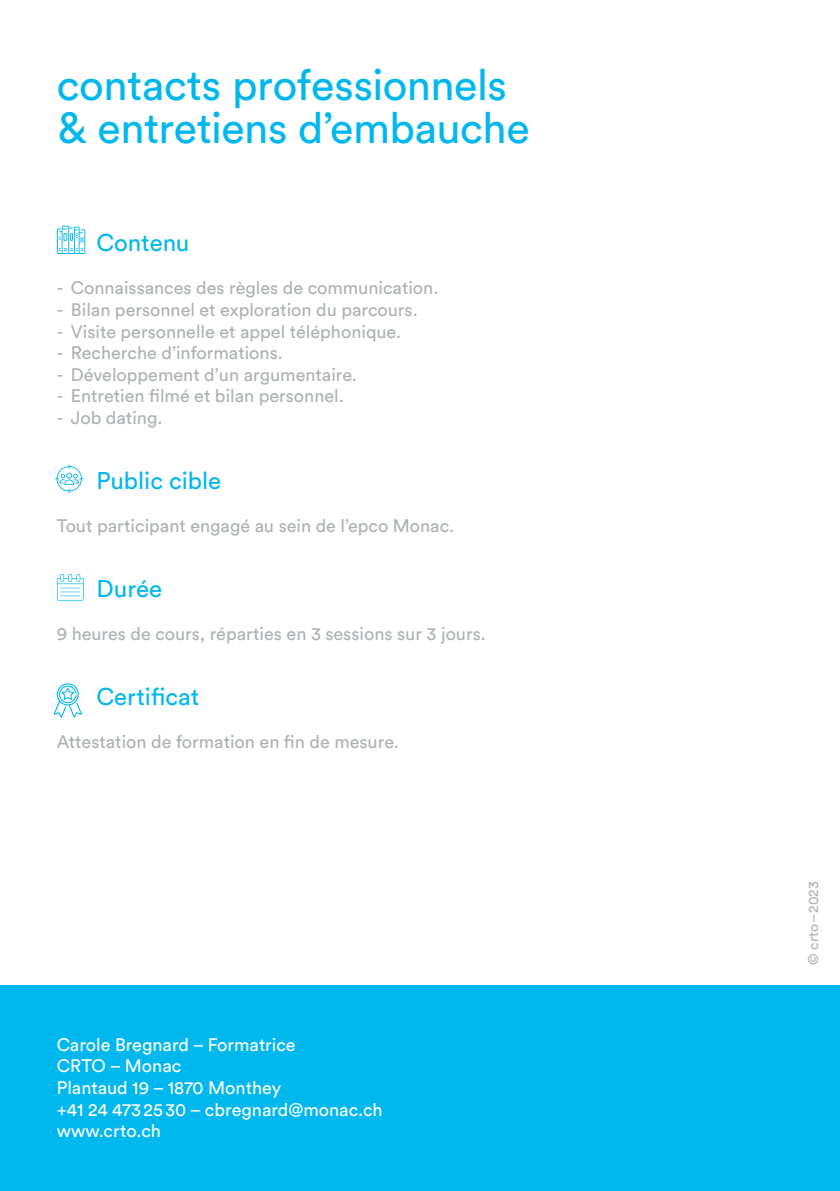
<style>
.page{position:relative;width:840px;height:1191px;background:#fff}
.page>*{position:absolute;margin:0;border:0;box-sizing:border-box;transform-origin:0 0}
.Titre{font:43px/43.2px "Circular Std";letter-spacing:-.01em;color:#00b7ee}
.Intertitres{font:24px "Circular Std";color:#00b7ee}
.Texte_courant{font:18px "Circular Std";color:#adb2b4}
.Texte_courant-2{font:18px "Circular Std";color:#fff}
.t1{font:14px "Circular Std";color:#adb2b4}
</style>
<div class="page">
<div style="left:0;top:985px;width:839px;height:206px;background:#00b7ee"></div>
<svg style="left:57px;top:226px;width:28px;height:28px"></svg>
<svg style="left:55px;top:464px;width:28px;height:29px"></svg>
<svg style="left:56px;top:573px;width:29px;height:29px"></svg>
<div style="left:59px;top:587px;width:22px;height:2px;background:#00b7ee;border:1px solid #fff"></div>
<div style="left:59px;top:591px;width:22px;height:2px;background:#00b7ee;border:1px solid #fff"></div>
<div style="left:59px;top:595px;width:22px;height:2px;background:#00b7ee;border:1px solid #fff"></div>
<svg style="left:54px;top:683px;width:28px;height:34px"></svg>
<p class="Titre" style="left:57px;top:63px;width:474px">contacts professionnels &amp; entretiens d’embauche</p>
<p class="Intertitres" style="left:96px;top:228px;width:94px">Contenu</p>
<p class="Texte_courant" style="left:57px;top:277px;width:383px">- Connaissances des règles de communication.</p>
<p class="Texte_courant" style="left:57px;top:299px;width:362px">- Bilan personnel et exploration du parcours.</p>
<p class="Texte_courant" style="left:57px;top:320px;width:346px">- Visite personnelle et appel téléphonique.</p>
<p class="Texte_courant" style="left:57px;top:342px;width:227px">- Recherche d’informations.</p>
<p class="Texte_courant" style="left:57px;top:363px;width:301px">- Développement d’un argumentaire.</p>
<p class="Texte_courant" style="left:57px;top:385px;width:288px">- Entretien filmé et bilan personnel.</p>
<p class="Texte_courant" style="left:57px;top:407px;width:107px">- Job dating.</p>
<p class="Intertitres" style="left:96px;top:466px;width:126px">Public cible</p>
<p class="Texte_courant" style="left:57px;top:515px;width:399px">Tout participant engagé au sein de l’epco Monac.</p>
<p class="Intertitres" style="left:96px;top:574px;width:67px">Durée</p>
<p class="Texte_courant" style="left:57px;top:623px;width:430px">9 heures de cours, réparties en 3 sessions sur 3 jours.</p>
<p class="Intertitres" style="left:96px;top:682px;width:104px">Certificat</p>
<p class="Texte_courant" style="left:57px;top:731px;width:343px">Attestation de formation en fin de mesure.</p>
<p class="Texte_courant-2" style="left:57px;top:1033px;width:240px">Carole Bregnard – Formatrice</p>
<p class="Texte_courant-2" style="left:57px;top:1055px;width:126px">CRTO – Monac</p>
<p class="Texte_courant-2" style="left:57px;top:1076px;width:226px">Plantaud 19 – 1870 Monthey</p>
<p class="Texte_courant-2" style="left:57px;top:1098px;width:327px">+41 24 4732530 – cbregnard@monac.ch</p>
<p class="Texte_courant-2" style="left:57px;top:1119px;width:106px">www.crto.ch</p>
<p class="t1" style="left:804px;top:964px;width:85px;rotate:-90deg">© crto–2023</p>
</div>
